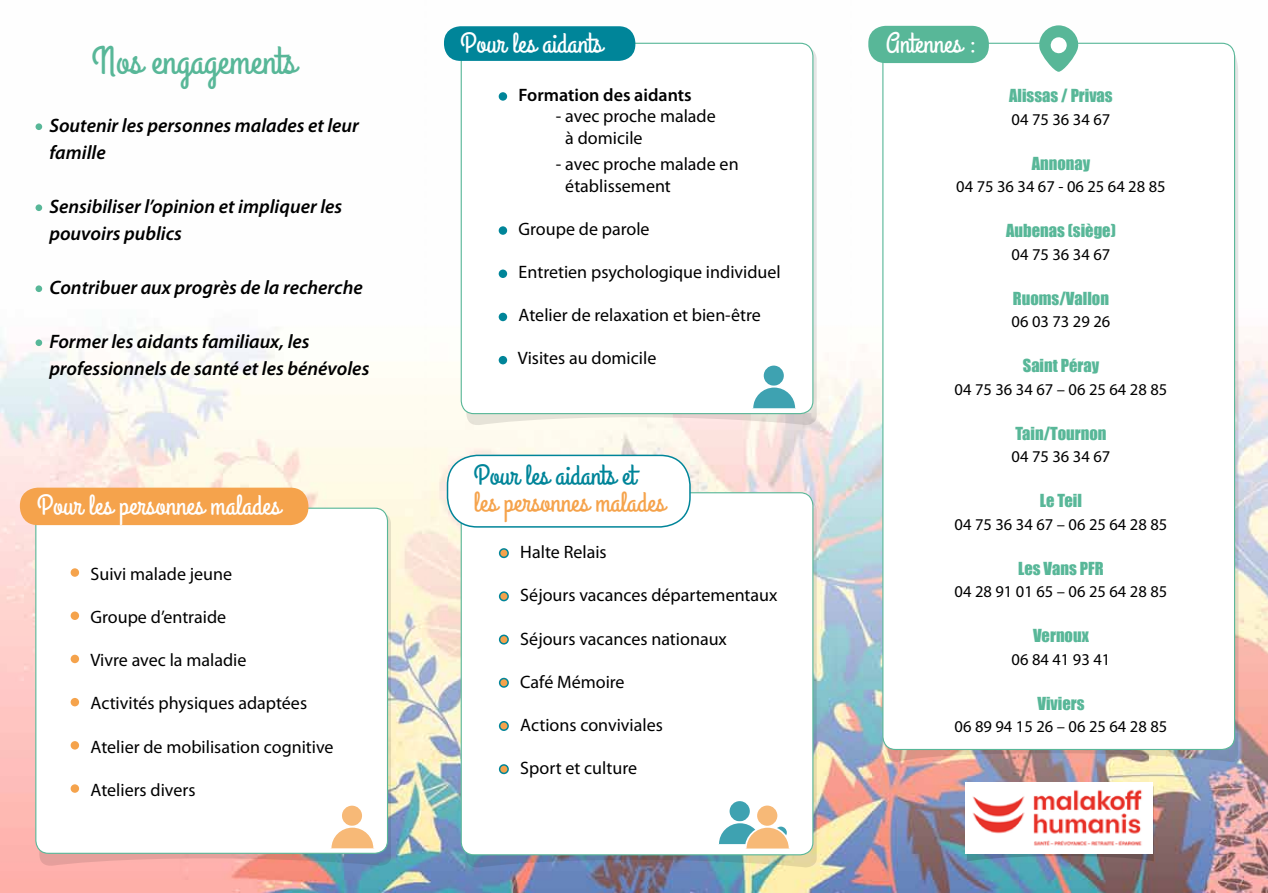
<style>
.page{position:relative;width:1268px;height:893px;background:#fff}
.page>*{position:absolute;margin:0;border:0;box-sizing:border-box;transform-origin:0 0}
.t1{font:39px "Grand Hotel";color:#58b798}
.t2{font:28.5px "Grand Hotel";color:#fff}
.t3{font:28.5px "Grand Hotel";color:#f5a34c}
.t4{font:28.5px "Grand Hotel";color:#008599}
.t5{font:italic 600 19.5px/27px "Myriad Pro";color:#000}
.t6{font:18px/21.6px "Myriad Pro";color:#000}
.t7{font:600 18px "Myriad Pro";color:#000}
.t8{font:16.5px "Myriad Pro";color:#000}
.t9{font:16.5px "Impact";color:#58b798}
</style>
<div class="page">
<img style="left:0;top:25px;width:1267px;height:868px">
<svg style="left:39px;top:513px;width:352px;height:354px;background:#c0a6a2"></svg>
<img style="left:466px;top:500px;width:350px;height:369px">
<svg style="left:466px;top:48px;width:350px;height:379px"></svg>
<div style="left:461px;top:493px;width:351px;height:362px;background:#fff;border-radius:13px"></div>
<div style="left:36px;top:508px;width:351px;height:345px;background:#fff;border-radius:13px"></div>
<div style="left:461px;top:43px;width:351px;height:371px;background:#fff;border-radius:13px"></div>
<img style="left:887px;top:50px;width:351px;height:714px">
<div style="left:882px;top:43px;width:352px;height:706px;background:#fff;border-radius:13px"></div>
<div style="left:36px;top:123px;width:6px;height:7px;background:#58b798;border-radius:50%"></div>
<div style="left:36px;top:204px;width:6px;height:7px;background:#58b798;border-radius:50%"></div>
<div style="left:36px;top:285px;width:6px;height:7px;background:#58b798;border-radius:50%"></div>
<div style="left:36px;top:339px;width:6px;height:7px;background:#58b798;border-radius:50%"></div>
<div style="left:447px;top:455px;width:242px;height:72px;background:#fff;border-radius:30px"></div>
<div style="left:446px;top:455px;width:244px;height:73px;border:2px solid #008599;border-radius:30px"></div>
<div style="left:71px;top:568px;width:8px;height:9px;background:#f5a34c;border-radius:50%"></div>
<div style="left:71px;top:611px;width:8px;height:9px;background:#f5a34c;border-radius:50%"></div>
<div style="left:71px;top:655px;width:8px;height:8px;background:#f5a34c;border-radius:50%"></div>
<div style="left:71px;top:698px;width:8px;height:8px;background:#f5a34c;border-radius:50%"></div>
<div style="left:71px;top:741px;width:8px;height:9px;background:#f5a34c;border-radius:50%"></div>
<div style="left:71px;top:784px;width:8px;height:9px;background:#f5a34c;border-radius:50%"></div>
<div style="left:499px;top:549px;width:9px;height:8px;background:#f5a34c;border-radius:50%"></div>
<div style="left:499px;top:548px;width:10px;height:10px;border:2px solid #008599;border-radius:50%"></div>
<div style="left:499px;top:592px;width:9px;height:9px;background:#f5a34c;border-radius:50%"></div>
<div style="left:499px;top:591px;width:10px;height:10px;border:2px solid #008599;border-radius:50%"></div>
<div style="left:499px;top:635px;width:9px;height:9px;background:#f5a34c;border-radius:50%"></div>
<div style="left:499px;top:635px;width:10px;height:9px;border:2px solid #008599;border-radius:50%"></div>
<div style="left:499px;top:678px;width:9px;height:9px;background:#f5a34c;border-radius:50%"></div>
<div style="left:499px;top:678px;width:10px;height:10px;border:2px solid #008599;border-radius:50%"></div>
<div style="left:499px;top:722px;width:9px;height:8px;background:#f5a34c;border-radius:50%"></div>
<div style="left:499px;top:721px;width:10px;height:10px;border:2px solid #008599;border-radius:50%"></div>
<div style="left:499px;top:765px;width:9px;height:8px;background:#f5a34c;border-radius:50%"></div>
<div style="left:499px;top:764px;width:10px;height:10px;border:2px solid #008599;border-radius:50%"></div>
<div style="left:444px;top:26px;width:191px;height:35px;background:#008599;border-radius:16px"></div>
<svg style="left:498px;top:92px;width:9px;height:9px"></svg>
<svg style="left:498px;top:226px;width:9px;height:9px"></svg>
<div style="left:498px;top:270px;width:9px;height:8px;background:#008599;border-radius:50%"></div>
<div style="left:498px;top:313px;width:9px;height:8px;background:#008599;border-radius:50%"></div>
<div style="left:498px;top:356px;width:9px;height:8px;background:#008599;border-radius:50%"></div>
<div style="left:20px;top:488px;width:288px;height:37px;background:#f5a34c;border-radius:18px"></div>
<div style="left:868px;top:27px;width:119px;height:35px;background:#58b798;border-radius:16px"></div>
<div style="left:868px;top:26px;width:120px;height:37px;border:2px solid #58b798;border-radius:16px"></div>
<svg style="left:1037px;top:25px;width:43px;height:47px"></svg>
<svg style="left:718px;top:801px;width:71px;height:47px"></svg>
<svg style="left:753px;top:365px;width:43px;height:43px"></svg>
<svg style="left:331px;top:805px;width:43px;height:43px"></svg>
<svg style="left:966px;top:786px;width:187px;height:75px"></svg>
<img style="left:965px;top:782px;width:186px;height:72px">
<h1 class="t1" style="left:92px;top:36px;width:206px">Nos engagements</h1>
<p class="t5" style="left:49px;top:111px;width:311px">Soutenir les personnes malades et leur famille</p>
<p class="t5" style="left:49px;top:192px;width:294px">Sensibiliser l’opinion et impliquer les pouvoirs publics</p>
<p class="t5" style="left:49px;top:273px;width:315px">Contribuer aux progrès de la recherche</p>
<p class="t5" style="left:49px;top:327px;width:321px">Former les aidants familiaux, les professionnels de santé et les bénévoles</p>
<h2 class="t2" style="left:37px;top:487px;width:245px">Pour les personnes malades</h2>
<p class="t6" style="left:90px;top:563px;width:143px">Suivi malade jeune</p>
<p class="t6" style="left:90px;top:606px;width:137px">Groupe d’entraide</p>
<p class="t6" style="left:90px;top:649px;width:157px">Vivre avec la maladie</p>
<p class="t6" style="left:90px;top:692px;width:218px">Activités physiques adaptées</p>
<p class="t6" style="left:90px;top:735px;width:244px">Atelier de mobilisation cognitive</p>
<p class="t6" style="left:90px;top:779px;width:106px">Ateliers divers</p>
<h2 class="t2" style="left:460px;top:26px;width:143px">Pour les aidants</h2>
<p class="t7" style="left:518px;top:83px;width:174px">Formation des aidants</p>
<p class="t6" style="left:565px;top:105px;width:152px;text-indent:-9px">- avec proche malade à domicile</p>
<p class="t6" style="left:565px;top:153px;width:175px;text-indent:-9px">- avec proche malade en établissement</p>
<p class="t6" style="left:518px;top:218px;width:132px">Groupe de parole</p>
<p class="t6" style="left:518px;top:261px;width:264px">Entretien psychologique individuel</p>
<p class="t6" style="left:518px;top:304px;width:244px">Atelier de relaxation et bien-être</p>
<p class="t6" style="left:518px;top:347px;width:140px">Visites au domicile</p>
<h2 class="t4" style="left:473px;top:457px;width:163px">Pour les aidants et</h2>
<h2 class="t3" style="left:473px;top:484px;width:193px">les personnes malades</h2>
<p class="t6" style="left:520px;top:541px;width:88px">Halte Relais</p>
<p class="t6" style="left:520px;top:584px;width:259px">Séjours vacances départementaux</p>
<p class="t6" style="left:520px;top:627px;width:208px">Séjours vacances nationaux</p>
<p class="t6" style="left:520px;top:671px;width:106px">Café Mémoire</p>
<p class="t6" style="left:520px;top:714px;width:144px">Actions conviviales</p>
<p class="t6" style="left:520px;top:757px;width:118px">Sport et culture</p>
<h2 class="t2" style="left:885px;top:26px;width:93px">Antennes :</h2>
<p class="t9" style="left:1009px;top:83px;width:105px">Alissas / Privas</p>
<p class="t8" style="left:1011px;top:109px;width:100px">04 75 36 34 67</p>
<p class="t9" style="left:1031px;top:151px;width:60px">Annonay</p>
<p class="t8" style="left:956px;top:177px;width:211px">04 75 36 34 67 - 06 25 64 28 85</p>
<p class="t9" style="left:1005px;top:218px;width:111px">Aubenas (siège)</p>
<p class="t8" style="left:1011px;top:244px;width:100px">04 75 36 34 67</p>
<p class="t9" style="left:1012px;top:286px;width:98px">Ruoms/Vallon</p>
<p class="t8" style="left:1011px;top:312px;width:100px">06 03 73 29 26</p>
<p class="t9" style="left:1022px;top:353px;width:78px">Saint Péray</p>
<p class="t8" style="left:954px;top:379px;width:214px">04 75 36 34 67 – 06 25 64 28 85</p>
<p class="t9" style="left:1015px;top:421px;width:93px">Tain/Tournon</p>
<p class="t8" style="left:1011px;top:447px;width:100px">04 75 36 34 67</p>
<p class="t9" style="left:1039px;top:488px;width:44px">Le Teil</p>
<p class="t8" style="left:954px;top:514px;width:214px">04 75 36 34 67 – 06 25 64 28 85</p>
<p class="t9" style="left:1018px;top:556px;width:87px">Les Vans PFR</p>
<p class="t8" style="left:954px;top:582px;width:214px">04 28 91 01 65 – 06 25 64 28 85</p>
<p class="t9" style="left:1032px;top:623px;width:57px">Vernoux</p>
<p class="t8" style="left:1011px;top:649px;width:100px">06 84 41 93 41</p>
<p class="t9" style="left:1037px;top:691px;width:48px">Viviers</p>
<p class="t8" style="left:954px;top:717px;width:214px">06 89 94 15 26 – 06 25 64 28 85</p>
</div>
